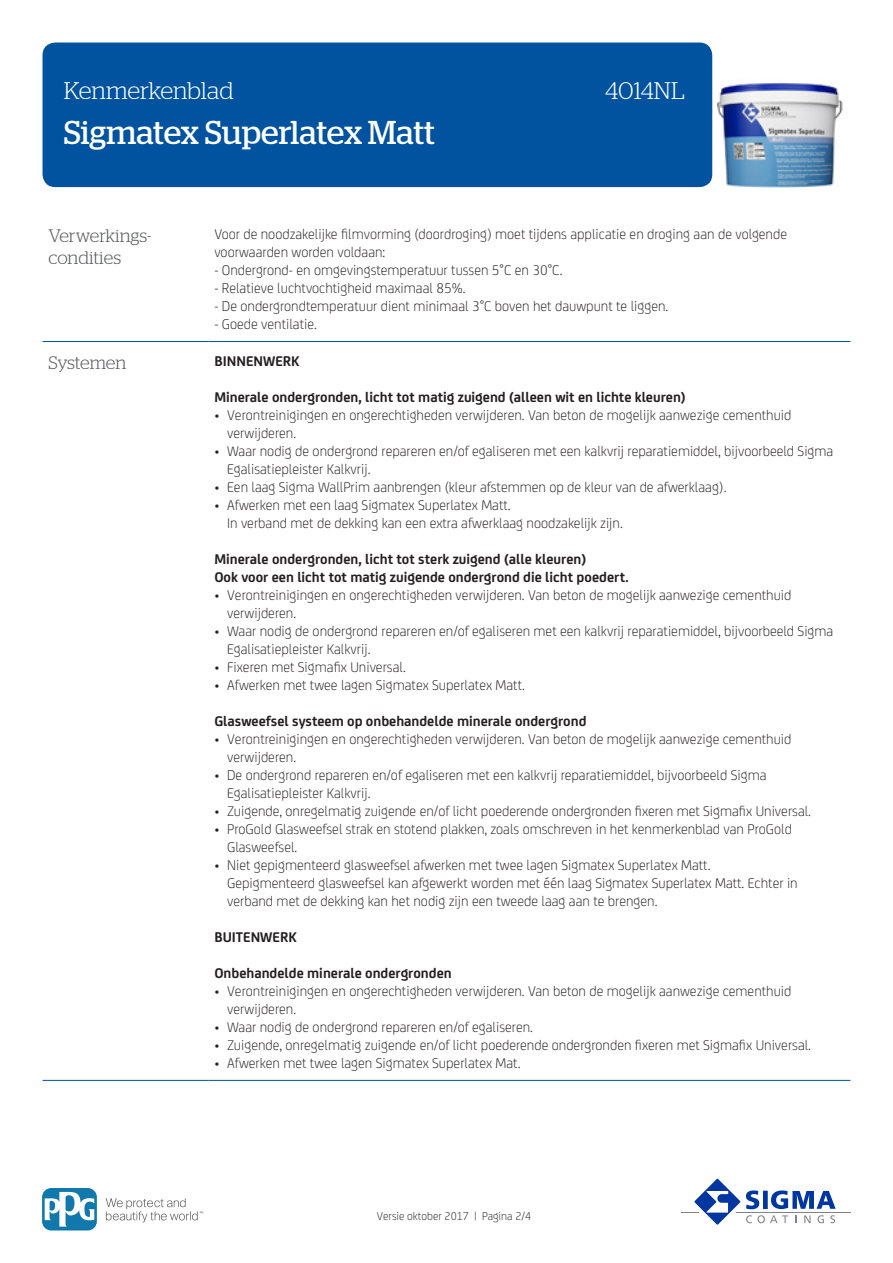
<style>
.page{position:relative;width:893px;height:1263px;background:#fff}
.page>*{position:absolute;margin:0;border:0;box-sizing:border-box;transform-origin:0 0}
.t1{font:33px "Stag";color:#fff}
.t2{font:300 24px "Stag";color:#fff}
.KOP{font:300 18px/21.6px "Stag";letter-spacing:-.005em;color:#57585a}
.BODY{font:300 15px/18px "FS Joey";color:#231f20}
.BODY-2{font:700 15px/18px "FS Joey";color:#231f20}
.t3{font:300 12px "FS Joey";color:#231f20}
</style>
<div class="page">
<div style="left:43px;top:43px;width:669px;height:144px;background:#0153a0;border-radius:13px"></div>
<hr style="left:681px;top:1211px;width:169px;height:1px;background:#808285">
<svg style="left:689px;top:1178px;width:147px;height:47px"></svg>
<svg style="left:106px;top:1198px;width:97px;height:24px"></svg>
<svg style="left:43px;top:1188px;width:54px;height:42px"></svg>
<svg style="left:45px;top:1191px;width:49px;height:35px"></svg>
<hr style="left:43px;top:341px;width:165px;height:1px;background:#0153a0">
<hr style="left:208px;top:341px;width:642px;height:1px;background:#0153a0">
<hr style="left:43px;top:1080px;width:165px;height:1px;background:#0153a0">
<hr style="left:208px;top:1080px;width:642px;height:1px;background:#0153a0">
<img style="left:716px;top:82px;width:127px;height:105px">
<h2 class="t2" style="left:64px;top:77px;width:171px">Kenmerkenblad</h2>
<h2 class="t2" style="left:605px;top:77px;width:81px">4014NL</h2>
<h1 class="t1" style="left:64px;top:114px;width:373px">Sigmatex Superlatex Matt</h1>
<p class="KOP" style="left:49px;top:225px;width:104px">Verwerkings&shy;condities</p>
<p class="BODY" style="left:214px;top:224px;width:574px">Voor de noodzakelijke filmvorming (doordroging) moet tijdens applicatie en droging aan de volgende voorwaarden worden voldaan:</p>
<p class="BODY" style="left:214px;top:260px;width:350px">- Ondergrond- en omgevingstemperatuur tussen 5°C en 30°C.</p>
<p class="BODY" style="left:214px;top:278px;width:253px">- Relatieve luchtvochtigheid maximaal 85%.</p>
<p class="BODY" style="left:214px;top:296px;width:455px">- De ondergrondtemperatuur dient minimaal 3°C boven het dauwpunt te liggen.</p>
<p class="BODY" style="left:214px;top:314px;width:104px">- Goede ventilatie.</p>
<p class="KOP" style="left:49px;top:351px;width:79px">Systemen</p>
<p class="BODY-2" style="left:214px;top:351px;width:87px">BINNENWERK</p>
<p class="BODY-2" style="left:214px;top:387px;width:473px">Minerale ondergronden, licht tot matig zuigend (alleen wit en lichte kleuren)</p>
<p class="BODY" style="left:227px;top:405px;width:566px;text-indent:-13px">• Verontreinigingen en ongerechtigheden verwijderen. Van beton de mogelijk aanwezige cementhuid verwijderen.</p>
<p class="BODY" style="left:227px;top:441px;width:608px;text-indent:-13px">• Waar nodig de ondergrond repareren en/of egaliseren met een kalkvrij reparatiemiddel, bijvoorbeeld Sigma<br>Egalisatiepleister Kalkvrij.</p>
<p class="BODY" style="left:214px;top:477px;width:514px">• Een laag Sigma WallPrim aanbrengen (kleur afstemmen op de kleur van de afwerklaag).</p>
<p class="BODY" style="left:227px;top:495px;width:397px;text-indent:-13px">• Afwerken met een laag Sigmatex Superlatex Matt.<br>In verband met de dekking kan een extra afwerklaag noodzakelijk zijn.</p>
<p class="BODY-2" style="left:214px;top:549px;width:416px">Minerale ondergronden, licht tot sterk zuigend (alle kleuren)<br>Ook voor een licht tot matig zuigende ondergrond die licht poedert.</p>
<p class="BODY" style="left:227px;top:585px;width:566px;text-indent:-13px">• Verontreinigingen en ongerechtigheden verwijderen. Van beton de mogelijk aanwezige cementhuid verwijderen.</p>
<p class="BODY" style="left:227px;top:621px;width:608px;text-indent:-13px">• Waar nodig de ondergrond repareren en/of egaliseren met een kalkvrij reparatiemiddel, bijvoorbeeld Sigma<br>Egalisatiepleister Kalkvrij.</p>
<p class="BODY" style="left:214px;top:657px;width:193px">• Fixeren met Sigmafix Universal.</p>
<p class="BODY" style="left:214px;top:675px;width:312px">• Afwerken met twee lagen Sigmatex Superlatex Matt.</p>
<p class="BODY-2" style="left:214px;top:711px;width:374px">Glasweefsel systeem op onbehandelde minerale ondergrond</p>
<p class="BODY" style="left:227px;top:729px;width:566px;text-indent:-13px">• Verontreinigingen en ongerechtigheden verwijderen. Van beton de mogelijk aanwezige cementhuid verwijderen.</p>
<p class="BODY" style="left:227px;top:765px;width:541px;text-indent:-13px">• De ondergrond repareren en/of egaliseren met een kalkvrij reparatiemiddel, bijvoorbeeld Sigma<br>Egalisatiepleister Kalkvrij.</p>
<p class="BODY" style="left:214px;top:801px;width:598px">• Zuigende, onregelmatig zuigende en/of licht poederende ondergronden fixeren met Sigmafix Universal.</p>
<p class="BODY" style="left:227px;top:819px;width:566px;text-indent:-13px">• ProGold Glasweefsel strak en stotend plakken, zoals omschreven in het kenmerkenblad van ProGold<br>Glasweefsel.</p>
<p class="BODY" style="left:227px;top:855px;width:572px;text-indent:-13px">• Niet gepigmenteerd glasweefsel afwerken met twee lagen Sigmatex Superlatex Matt.<br>Gepigmenteerd glasweefsel kan afgewerkt worden met één laag Sigmatex Superlatex Matt. Echter in verband met de dekking kan het nodig zijn een tweede laag aan te brengen.</p>
<p class="BODY-2" style="left:214px;top:927px;width:84px">BUITENWERK</p>
<p class="BODY-2" style="left:214px;top:963px;width:239px">Onbehandelde minerale ondergronden</p>
<p class="BODY" style="left:227px;top:981px;width:566px;text-indent:-13px">• Verontreinigingen en ongerechtigheden verwijderen. Van beton de mogelijk aanwezige cementhuid verwijderen.</p>
<p class="BODY" style="left:214px;top:1017px;width:320px">• Waar nodig de ondergrond repareren en/of egaliseren.</p>
<p class="BODY" style="left:214px;top:1035px;width:598px">• Zuigende, onregelmatig zuigende en/of licht poederende ondergronden fixeren met Sigmafix Universal.</p>
<p class="BODY" style="left:214px;top:1053px;width:308px">• Afwerken met twee lagen Sigmatex Superlatex Mat.</p>
<p class="t3" style="left:377px;top:1208px;width:156px">Versie oktober 2017 | Pagina 2/4</p>
</div>
